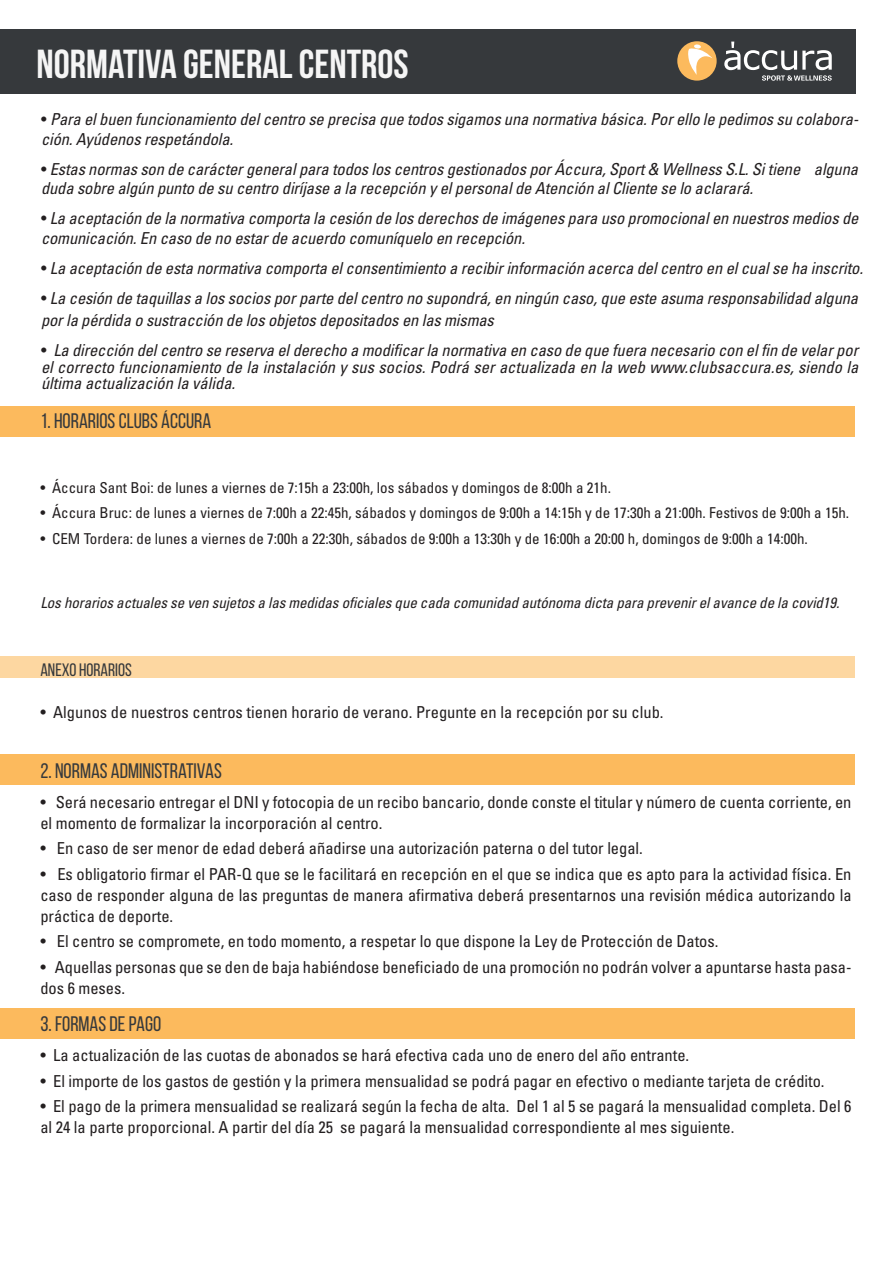
<style>
.page{position:relative;width:893px;height:1263px;background:#fff}
.page>*{position:absolute;margin:0;border:0;box-sizing:border-box;transform-origin:0 0}
.t1{font:700 40.5px "Bebas Neue";color:#f5f5f5}
.t2{font:21px "Bebas Neue";color:#36393c}
.t3{font:18px "Bebas Neue";color:#36393c}
.t4{font:condensed 16.5px/21px "Univers";letter-spacing:-.005em;color:#231f20}
.t5{font:italic condensed 16.5px/19.5px "Univers";letter-spacing:-.01em;color:#231f20}
.t6{font:condensed 15px "Univers";color:#231f20}
.t7{font:italic condensed 15px "Univers";letter-spacing:-.01em;color:#231f20}
.s1{font-style:normal}
</style>
<div class="page">
<div style="left:0;top:406px;width:855px;height:30px;background:#fcba5d"></div>
<div style="left:0;top:754px;width:855px;height:30px;background:#fcba5d"></div>
<div style="left:0;top:1008px;width:855px;height:30px;background:#fcba5d"></div>
<div style="left:0;top:656px;width:855px;height:21px;background:#fdd7a1"></div>
<div style="left:0;top:30px;width:856px;height:64px;background:#36393c"></div>
<div style="left:677px;top:41px;width:40px;height:40px;background:#fcba5d;border-radius:50%"></div>
<svg style="left:688px;top:44px;width:24px;height:31px"></svg>
<svg style="left:724px;top:42px;width:108px;height:39px"></svg>
<h1 class="t1" style="left:37px;top:42px;width:373px">NORMATIVA GENERAL CENTROS</h1>
<p class="t5" style="left:41px;top:109px;width:819px"><span class="s1">•</span> Para el buen funcionamiento del centro se precisa que todos sigamos una normativa básica. Por ello le pedimos su colabora&shy;ción. Ayúdenos respetándola.</p>
<p class="t5" style="left:41px;top:159px;width:819px"><span class="s1">•</span> Estas normas son de carácter general para todos los centros gestionados por Áccura, Sport &amp; Wellness S.L. Si tiene alguna duda sobre algún punto de su centro diríjase a la recepción y el personal de Atención al Cliente se lo aclarará.</p>
<p class="t5" style="left:41px;top:208px;width:819px"><span class="s1">•</span> La aceptación de la normativa comporta la cesión de los derechos de imágenes para uso promocional en nuestros medios de comunicación. En caso de no estar de acuerdo comuníquelo en recepción.</p>
<p class="t5" style="left:41px;top:258px;width:823px"><span class="s1">•</span> La aceptación de esta normativa comporta el consentimiento a recibir información acerca del centro en el cual se ha inscrito.</p>
<p class="t5" style="left:41px;top:286px;width:819px;line-height:22.5px"><span class="s1">•</span> La cesión de taquillas a los socios por parte del centro no supondrá, en ningún caso, que este asuma responsabilidad alguna por la pérdida o sustracción de los objetos depositados en las mismas</p>
<p class="t5" style="left:41px;top:342px;width:819px;line-height:16.5px;text-align:justify"><span class="s1">•</span> La dirección del centro se reserva el derecho a modificar la normativa en caso de que fuera necesario con el fin de velar por el correcto funcionamiento de la instalación y sus socios. Podrá ser actualizada en la web www.clubsaccura.es, siendo la última actualización la válida.</p>
<p class="t2" style="left:40px;top:410px;width:172px">1. HORARIOS CLUBS ÁCCURA</p>
<p class="t6" style="left:40px;top:478px;width:572px">• Áccura Sant Boi: de lunes a viernes de 7:15h a 23:00h, los sábados y domingos de 8:00h a 21h.</p>
<p class="t6" style="left:40px;top:503px;width:810px">• Áccura Bruc: de lunes a viernes de 7:00h a 22:45h, sábados y domingos de 9:00h a 14:15h y de 17:30h a 21:00h. Festivos de 9:00h a 15h.</p>
<p class="t6" style="left:40px;top:529px;width:769px">• CEM Tordera: de lunes a viernes de 7:00h a 22:30h, sábados de 9:00h a 13:30h y de 16:00h a 20:00 h, domingos de 9:00h a 14:00h.</p>
<p class="t7" style="left:40px;top:593px;width:800px">Los horarios actuales se ven sujetos a las medidas oficiales que cada comunidad autónoma dicta para prevenir el avance de la covid19.</p>
<p class="t3" style="left:40px;top:660px;width:93px">ANEXO HORARIOS</p>
<p class="t4" style="left:40px;top:701px;width:625px">• Algunos de nuestros centros tienen horario de verano. Pregunte en la recepción por su club.</p>
<p class="t2" style="left:40px;top:759px;width:183px">2. NORMAS ADMINISTRATIVAS</p>
<p class="t4" style="left:40px;top:791px;width:813px">• Será necesario entregar el DNI y fotocopia de un recibo bancario, donde conste el titular y número de cuenta corriente, en el momento de formalizar la incorporación al centro.</p>
<p class="t4" style="left:40px;top:838px;width:604px">• En caso de ser menor de edad deberá añadirse una autorización paterna o del tutor legal.</p>
<p class="t4" style="left:40px;top:863px;width:813px;text-align:justify">• Es obligatorio firmar el PAR-Q que se le facilitará en recepción en el que se indica que es apto para la actividad física. En caso de responder alguna de las preguntas de manera afirmativa deberá presentarnos una revisión médica autorizando la práctica de deporte.</p>
<p class="t4" style="left:40px;top:931px;width:679px">• El centro se compromete, en todo momento, a respetar lo que dispone la Ley de Protección de Datos.</p>
<p class="t4" style="left:40px;top:956px;width:813px">• Aquellas personas que se den de baja habiéndose beneficiado de una promoción no podrán volver a apuntarse hasta pasa&shy;dos 6 meses.</p>
<p class="t2" style="left:40px;top:1013px;width:122px">3. FORMAS DE PAGO</p>
<p class="t4" style="left:40px;top:1045px;width:650px">• La actualización de las cuotas de abonados se hará efectiva cada uno de enero del año entrante.</p>
<p class="t4" style="left:40px;top:1070px;width:786px">• El importe de los gastos de gestión y la primera mensualidad se podrá pagar en efectivo o mediante tarjeta de crédito.</p>
<p class="t4" style="left:40px;top:1096px;width:813px">• El pago de la primera mensualidad se realizará según la fecha de alta. Del 1 al 5 se pagará la mensualidad completa. Del 6 al 24 la parte proporcional. A partir del día 25 se pagará la mensualidad correspondiente al mes siguiente.</p>
</div>
